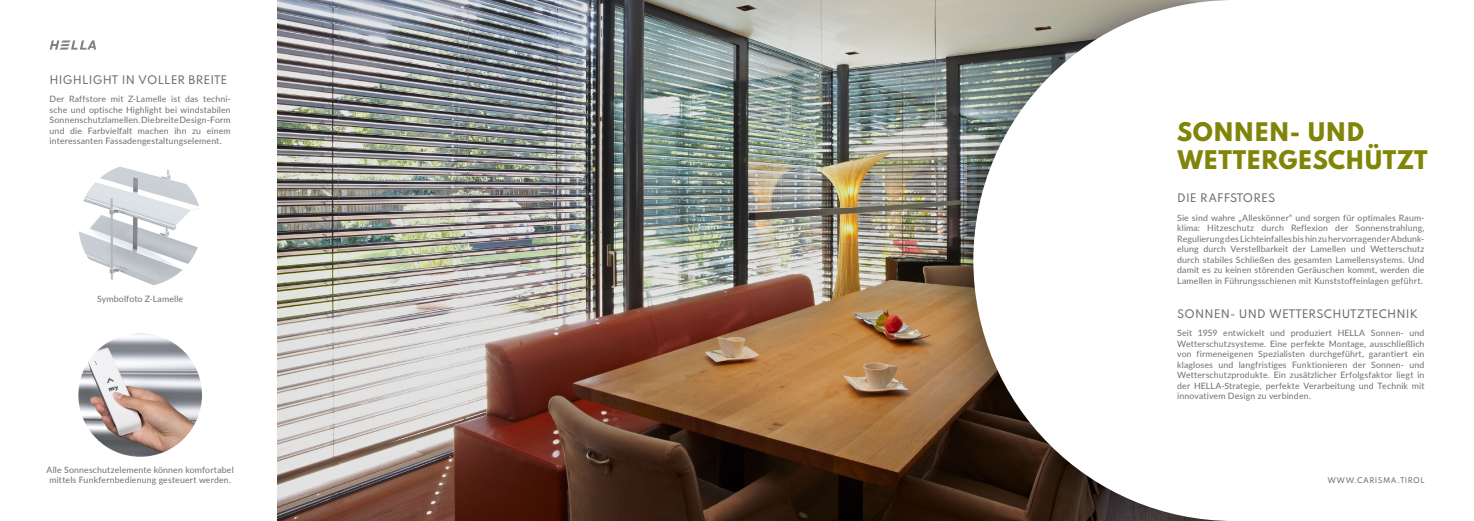
<style>
.page{position:relative;width:1474px;height:521px;background:#fff}
.page>*{position:absolute;margin:0;border:0;box-sizing:border-box;transform-origin:0 0}
.t1{font:800 22.75px/28.6px "Spartan";letter-spacing:-.01em;color:#808508}
.t2{font:500 10.5px "Spartan";letter-spacing:.015em;color:#6d6e71}
.t3{font:8.75px/10.5px "Lato";letter-spacing:.015em;color:#6d6e71;text-align:justify}
.t4{font:500 7px "Spartan";letter-spacing:.065em;color:#6d6e71}
</style>
<div class="page">
<img style="left:277px;top:0;width:655px;height:521px">
<div style="left:932px;top:0;width:541px;height:521px;background:#000;opacity:.5"></div>
<svg style="left:973px;top:0;width:500px;height:521px"></svg>
<img style="left:78px;top:333px;width:124px;height:124px;border-radius:62px">
<img style="left:78px;top:163px;width:124px;height:124px;border-radius:62px">
<svg style="left:50px;top:40px;width:46px;height:10px"></svg>
<p class="t2" style="left:50px;top:72px;width:179px">HIGHLIGHT IN VOLLER BREITE</p>
<p class="t3" style="left:50px;top:94px;width:183px">Der Raffstore mit Z-Lamelle ist das techni&shy;sche und optische Highlight bei windstabilen Sonnenschutzlamellen.DiebreiteDesign-Form und die Farbvielfalt machen ihn zu einem interessanten Fassadengestaltungselement.</p>
<p class="t3" style="left:97px;top:293px;width:88px">Symbolfoto Z-Lamelle</p>
<p class="t3" style="left:47px;top:464px;width:189px;text-align:center">Alle Sonneschutzelemente können komfortabel mittels Funkfernbedienung gesteuert werden.</p>
<h1 class="t1" style="left:1177px;top:117px;width:252px">SONNEN- UND<br>WETTERGESCHÜTZT</h1>
<p class="t2" style="left:1177px;top:190px;width:100px">DIE RAFFSTORES</p>
<p class="t3" style="left:1177px;top:212px;width:249px">Sie sind wahre „Alleskönner“ und sorgen für optimales Raum&shy;klima: Hitzeschutz durch Reflexion der Sonnenstrahlung, RegulierungdesLichteinfallesbishinzuhervorragenderAbdunk&shy;elung durch Verstellbarkeit der Lamellen und Wetterschutz durch stabiles Schließen des gesamten Lamellensystems. Und damit es zu keinen störenden Geräuschen kommt, werden die Lamellen in Führungsschienen mit Kunststoffeinlagen geführt.</p>
<p class="t2" style="left:1177px;top:306px;width:242px">SONNEN- UND WETTERSCHUTZTECHNIK</p>
<p class="t3" style="left:1177px;top:327px;width:249px">Seit 1959 entwickelt und produziert HELLA Sonnen- und Wetterschutzsysteme. Eine perfekte Montage, ausschließlich von firmeneigenen Spezialisten durchgeführt, garantiert ein klagloses und langfristiges Funktionieren der Sonnen- und Wetterschutzprodukte. Ein zusätzlicher Erfolgsfaktor liegt in der HELLA-Strategie, perfekte Verarbeitung und Technik mit innovativem Design zu verbinden.</p>
<p class="t4" style="left:1327px;top:475px;width:99px">WWW.CARISMA.TIROL</p>
</div>
